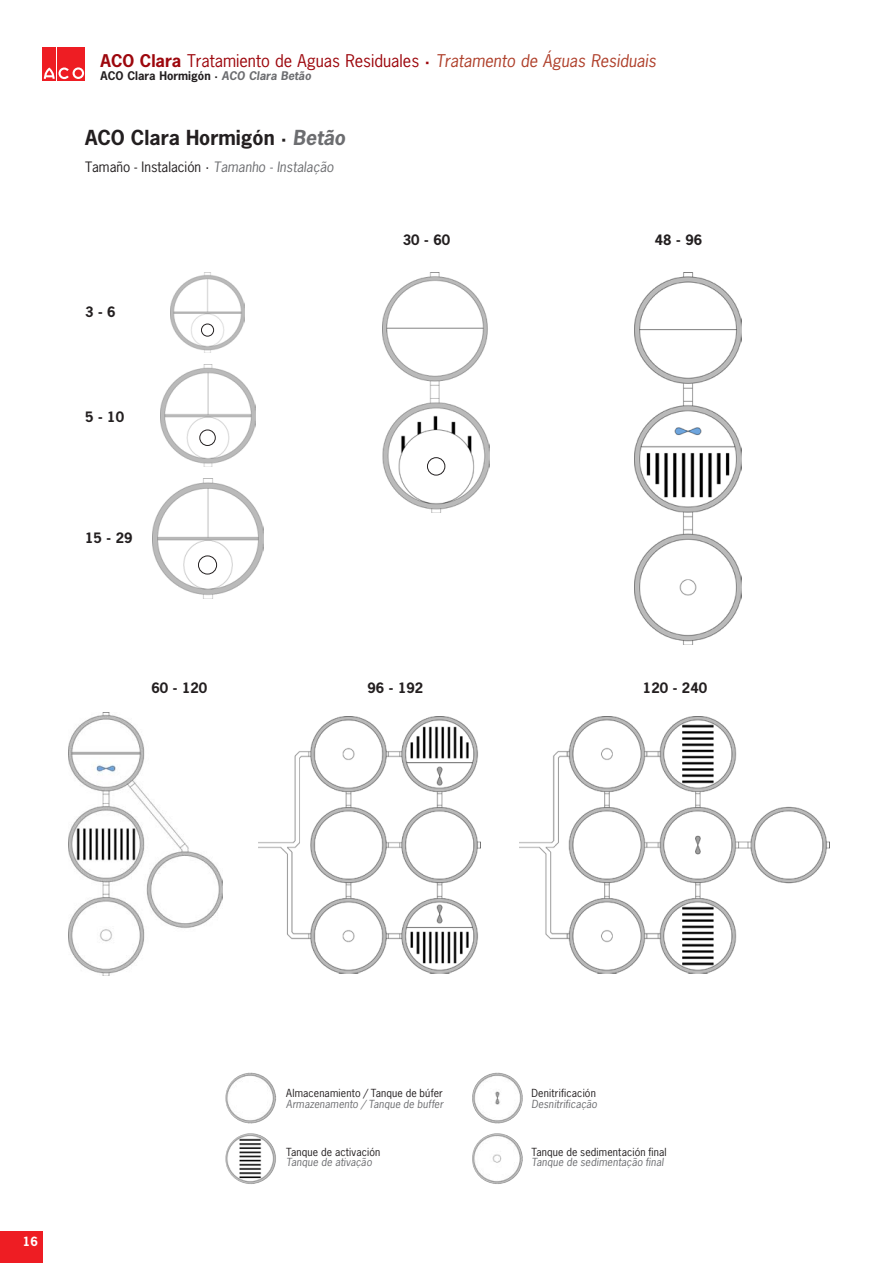
<style>
.page{position:relative;width:893px;height:1263px;background:#fff}
.page>*{position:absolute;margin:0;border:0;box-sizing:border-box;transform-origin:0 0}
.t1{font:700 19.5px "News Gothic";color:#231f20}
.Titel_bold{font:16.5px "News Gothic";color:#9d070d}
.Titel_bold-2{font:700 13.5px "News Gothic";color:#231f20}
.Titel_bold-3{font:13.5px "News Gothic";color:#231f20}
.t2{font:700 12px "News Gothic";color:#fff}
.Titel_bold-4{font:700 11.25px "News Gothic";color:#231f20}
.Rubrik{font:10.5px "News Gothic";letter-spacing:.015em;color:#231f20}
.Rubrik-2{font:italic 10.5px "News Gothic";letter-spacing:.01em;color:#6c6d70}
.s1{font-weight:700}
.s2{font-style:italic;color:#af402b}
.s3{font-style:italic;color:#6c6d70}
</style>
<div class="page">
<div style="left:0;top:1231px;width:43px;height:32px;background:#ee1d23"></div>
<div style="left:43px;top:47px;width:13px;height:33px;background:#ee1d23"></div>
<div style="left:57px;top:47px;width:14px;height:33px;background:#ee1d23"></div>
<div style="left:72px;top:47px;width:13px;height:33px;background:#ee1d23"></div>
<svg style="left:43px;top:67px;width:41px;height:12px"></svg>
<img style="left:519px;top:716px;width:310px;height:257px">
<img style="left:635px;top:272px;width:106px;height:372px">
<img style="left:69px;top:713px;width:153px;height:262px">
<img style="left:259px;top:716px;width:221px;height:257px">
<img style="left:382px;top:272px;width:107px;height:240px">
<div style="left:427px;top:458px;width:18px;height:17px;background:#fff;border-radius:50%"></div>
<div style="left:427px;top:457px;width:18px;height:18px;border:1px solid #231f20;border-radius:50%"></div>
<img style="left:152px;top:479px;width:111px;height:120px">
<div style="left:198px;top:556px;width:19px;height:18px;background:#fff;border-radius:50%"></div>
<div style="left:198px;top:556px;width:19px;height:18px;border:1px solid #231f20;border-radius:50%"></div>
<img style="left:160px;top:364px;width:95px;height:103px">
<div style="left:200px;top:430px;width:15px;height:15px;background:#fff;border-radius:50%"></div>
<div style="left:200px;top:430px;width:16px;height:16px;border:1px solid #231f20;border-radius:50%"></div>
<img style="left:170px;top:272px;width:75px;height:81px">
<div style="left:201px;top:324px;width:13px;height:12px;background:#fff;border-radius:50%"></div>
<div style="left:201px;top:324px;width:13px;height:12px;border:1px solid #231f20;border-radius:50%"></div>
<img style="left:472px;top:1133px;width:51px;height:51px">
<img style="left:225px;top:1133px;width:51px;height:51px">
<img style="left:472px;top:1073px;width:51px;height:50px;border-radius:25px">
<img style="left:225px;top:1073px;width:51px;height:50px;border-radius:25px">
<p class="Titel_bold" style="left:101px;top:50px;width:557px"><span class="s1">ACO Clara</span> Tratamiento de Aguas Residuales <span class="s1">·</span> <span class="s2">Tratamento de Águas Residuais</span></p>
<p class="Titel_bold-4" style="left:101px;top:69px;width:212px">ACO Clara Hormigón · <span class="s3">ACO Clara Betão</span></p>
<p class="t1" style="left:85px;top:125px;width:262px">ACO Clara Hormigón · <span class="s3">Betão</span></p>
<p class="Titel_bold-3" style="left:85px;top:159px;width:250px">Tamaño - Instalación · <span class="s3">Tamanho - Instalação</span></p>
<p class="Titel_bold-2" style="left:85px;top:303px;width:32px">3 - 6</p>
<p class="Titel_bold-2" style="left:85px;top:408px;width:41px">5 - 10</p>
<p class="Titel_bold-2" style="left:85px;top:529px;width:49px">15 - 29</p>
<p class="Titel_bold-2" style="left:403px;top:231px;width:49px">30 - 60</p>
<p class="Titel_bold-2" style="left:655px;top:231px;width:49px">48 - 96</p>
<p class="Titel_bold-2" style="left:151px;top:679px;width:57px">60 - 120</p>
<p class="Titel_bold-2" style="left:367px;top:679px;width:57px">96 - 192</p>
<p class="Titel_bold-2" style="left:643px;top:679px;width:66px">120 - 240</p>
<p class="t2" style="left:23px;top:1233px;width:16px">16</p>
<p class="Rubrik" style="left:286px;top:1086px;width:158px">Almacenamiento / Tanque de búfer</p>
<p class="Rubrik-2" style="left:286px;top:1097px;width:159px">Armazenamento / Tanque de buffer</p>
<p class="Rubrik" style="left:286px;top:1145px;width:96px">Tanque de activación</p>
<p class="Rubrik-2" style="left:286px;top:1155px;width:87px">Tanque de ativação</p>
<p class="Rubrik" style="left:531px;top:1086px;width:66px">Denitrificación</p>
<p class="Rubrik-2" style="left:531px;top:1097px;width:67px">Desnitrificação</p>
<p class="Rubrik" style="left:531px;top:1145px;width:137px">Tanque de sedimentación final</p>
<p class="Rubrik-2" style="left:531px;top:1155px;width:134px">Tanque de sedimentação final</p>
</div>
